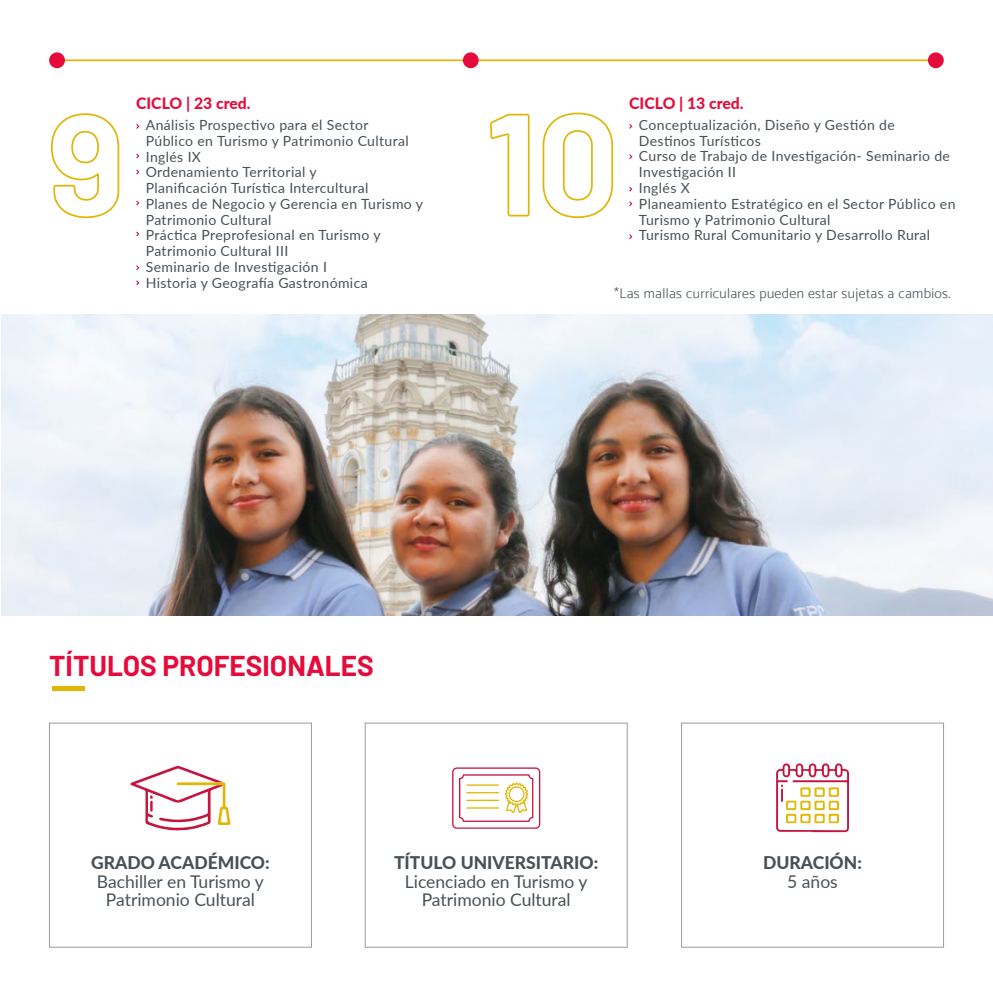
<style>
.page{position:relative;width:993px;height:993px;background:#fff}
.page>*{position:absolute;margin:0;border:0;box-sizing:border-box;transform-origin:0 0}
.t1{font:700 28px "Barlow";color:#e50c3c}
.t2{font:17.5px/18.2px "Lato";color:#485157;text-align:center}
.t3{font:900 17.5px "Lato";color:#485157}
.t4{font:900 15.75px "Lato";color:#e50c3c}
.t5{font:14px/15.8px "Lato";letter-spacing:.025em;color:#485156}
.t6{font:14px "Mosk Light 300";letter-spacing:.025em;color:#485156}
</style>
<div class="page">
<hr style="left:53px;top:59px;width:887px;height:2px;background:#dfb70a">
<div style="left:49px;top:52px;width:16px;height:16px;background:#e50c3c;border-radius:50%"></div>
<div style="left:462px;top:52px;width:16px;height:16px;background:#e50c3c;border-radius:50%"></div>
<div style="left:927px;top:52px;width:16px;height:16px;background:#e50c3c;border-radius:50%"></div>
<hr style="left:53px;top:686px;width:32px;height:4px;background:#e0b705">
<svg style="left:50px;top:113px;width:70px;height:106px"></svg>
<svg style="left:136px;top:124px;width:3px;height:5px"></svg>
<svg style="left:136px;top:153px;width:3px;height:5px"></svg>
<svg style="left:136px;top:169px;width:3px;height:5px"></svg>
<svg style="left:136px;top:200px;width:3px;height:5px"></svg>
<svg style="left:136px;top:231px;width:3px;height:5px"></svg>
<svg style="left:136px;top:280px;width:3px;height:5px"></svg>
<svg style="left:136px;top:265px;width:3px;height:5px"></svg>
<svg style="left:490px;top:113px;width:40px;height:104px"></svg>
<svg style="left:542px;top:112px;width:71px;height:107px"></svg>
<svg style="left:629px;top:124px;width:3px;height:5px"></svg>
<svg style="left:629px;top:154px;width:3px;height:5px"></svg>
<svg style="left:629px;top:201px;width:3px;height:5px"></svg>
<svg style="left:629px;top:187px;width:3px;height:5px"></svg>
<svg style="left:629px;top:234px;width:3px;height:5px"></svg>
<img style="left:2px;top:314px;width:990px;height:301px">
<svg style="left:452px;top:767px;width:88px;height:61px"></svg>
<svg style="left:130px;top:765px;width:100px;height:65px"></svg>
<svg style="left:776px;top:763px;width:72px;height:68px"></svg>
<div style="left:49px;top:722px;width:263px;height:225px;border:1px solid #9c9b9b"></div>
<div style="left:364px;top:722px;width:263px;height:225px;border:1px solid #9c9b9b"></div>
<div style="left:681px;top:722px;width:262px;height:225px;border:1px solid #9c9b9b"></div>
<p class="t4" style="left:136px;top:92px;width:116px">CICLO | 23 cred.</p>
<p class="t5" style="left:146px;top:116px;width:279px">Análisis Prospectivo para el Sector<br>Público en Turismo y Patrimonio Cultural<br>Inglés IX<br>Ordenamiento Territorial y<br>Planificación Turística Intercultural<br>Planes de Negocio y Gerencia en Turismo y<br>Patrimonio Cultural<br>Práctica Preprofesional en Turismo y<br>Patrimonio Cultural III<br>Seminario de Investigación I<br>Historia y Geografía Gastronómica</p>
<p class="t4" style="left:629px;top:91px;width:116px">CICLO | 13 cred.</p>
<p class="t5" style="left:638px;top:116px;width:318px">Conceptualización, Diseño y Gestión de<br>Destinos Turísticos<br>Curso de Trabajo de Investigación- Seminario de<br>Investigación II<br>Inglés X<br>Planeamiento Estratégico en el Sector Público en<br>Turismo y Patrimonio Cultural<br>Turismo Rural Comunitario y Desarrollo Rural</p>
<p class="t6" style="left:614px;top:285px;width:338px">*Las mallas curriculares pueden estar sujetas a cambios.</p>
<h1 class="t1" style="left:49px;top:645px;width:326px">TÍTULOS PROFESIONALES</h1>
<p class="t3" style="left:91px;top:849px;width:180px">GRADO ACADÉMICO:</p>
<p class="t2" style="left:97px;top:871px;width:168px">Bachiller en Turismo y<br>Patrimonio Cultural</p>
<p class="t3" style="left:394px;top:849px;width:206px">TÍTULO UNIVERSITARIO:</p>
<p class="t2" style="left:404px;top:871px;width:184px">Licenciado en Turismo y<br>Patrimonio Cultural</p>
<p class="t3" style="left:762px;top:849px;width:100px">DURACIÓN:</p>
<p class="t2" style="left:787px;top:871px;width:52px">5 años</p>
</div>
